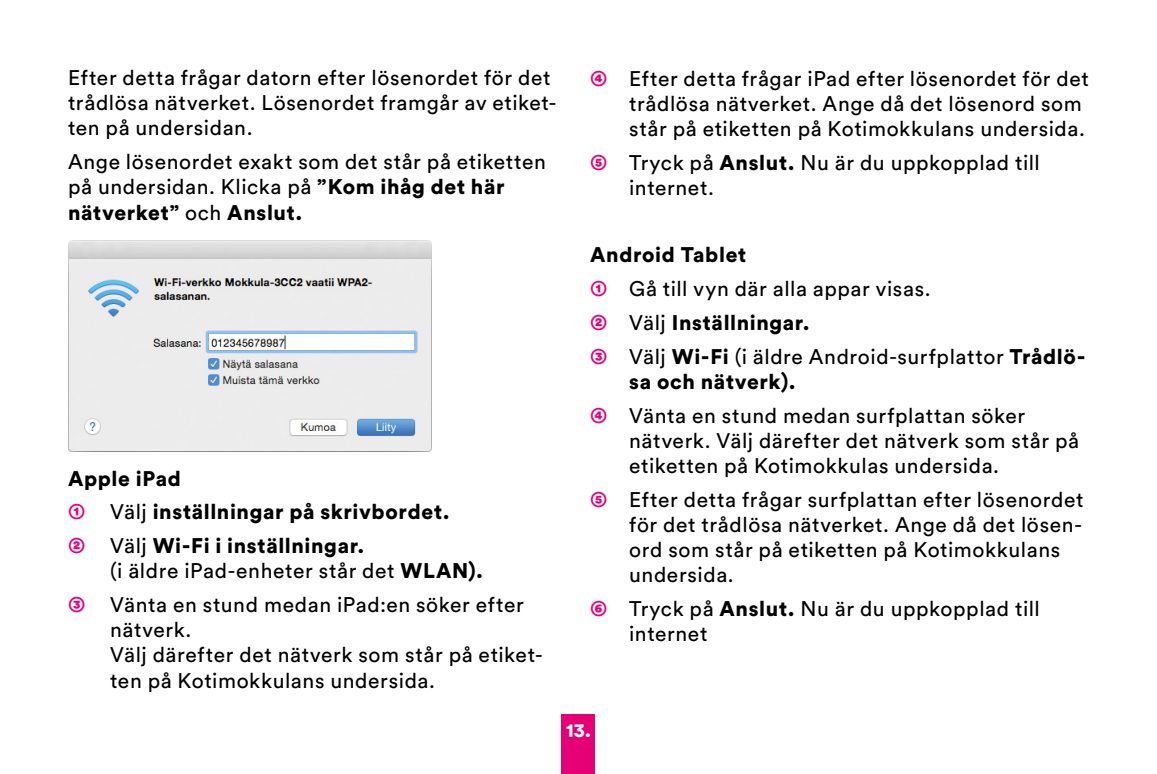
<style>
.page{position:relative;width:1157px;height:774px;background:#fff}
.page>*{position:absolute;margin:0;border:0;box-sizing:border-box;transform-origin:0 0}
.t1{font:21px/25.2px "Circular Std";letter-spacing:.03em;color:#000}
.t2{font:900 21px/33.6px "Circular Std";letter-spacing:.03em;color:#000}
.t3{font:900 19.5px "Circular Std";color:#fff}
.s1{font-weight:900}
.s2{color:#e60076}
.s3{font-weight:400}
.s4{font-weight:900;color:#e60076}
</style>
<div class="page">
<div style="left:562px;top:714px;width:33px;height:60px;background:#e60076"></div>
<img style="left:68px;top:241px;width:363px;height:210px">
<p class="t1" style="left:68px;top:65px;width:490px">Efter detta frågar datorn efter lösenordet för det trådlösa nätverket. Lösenordet framgår av etiket&shy;ten på undersidan.</p>
<p class="t1" style="left:68px;top:149px;width:479px">Ange lösenordet exakt som det står på etiketten på undersidan. Klicka på <span class="s1">”Kom ihåg det här nätverket”</span> och <span class="s1">Anslut.</span></p>
<p class="t2" style="left:68px;top:461px;width:383px">Apple iPad<br><span class="s2">➀</span> <span class="s3">Välj</span> inställningar på skrivbordet.<br><span class="s2">➁</span> <span class="s3">Välj</span> Wi-Fi i inställningar.</p>
<p class="t1" style="left:68px;top:554px;width:457px;line-height:33.6px;text-align:center">(i äldre iPad-enheter står det <span class="s1">WLAN).<br></span><span class="s4">➂</span> Vänta en stund medan iPad:en söker efter</p>
<p class="t1" style="left:110px;top:617px;width:434px">nätverk.<br>Välj därefter det nätverk som står på etiket&shy;ten på Kotimokkulans undersida.</p>
<p class="t1" style="left:629px;top:65px;width:461px;text-indent:-39px"><span class="s4">➃</span> Efter detta frågar iPad efter lösenordet för det trådlösa nätverket. Ange då det lösenord som står på etiketten på Kotimokkulans undersida.</p>
<p class="t1" style="left:629px;top:150px;width:412px;text-indent:-39px"><span class="s4">➄</span> Tryck på <span class="s1">Anslut.</span> Nu är du uppkopplad till internet.</p>
<p class="t1" style="left:590px;top:238px;width:496px;line-height:33.6px"><span class="s1">Android Tablet<br></span><span class="s4">➀</span> Gå till vyn där alla appar visas.<br><span class="s4">➁</span> Välj <span class="s1">Inställningar.<br></span><span class="s4">➂</span> Välj <span class="s1">Wi-Fi</span> (i äldre Android-surfplattor <span class="s1">Trådlö-</span></p>
<p class="t1" style="left:590px;top:364px;width:436px;line-height:33.6px;text-indent:39px"><span class="s1">sa och nätverk).<br></span><span class="s4">➃</span> Vänta en stund medan surfplattan söker</p>
<p class="t1" style="left:629px;top:427px;width:451px">nätverk. Välj därefter det nätverk som står på etiketten på Kotimokkulas undersida.</p>
<p class="t1" style="left:629px;top:486px;width:456px;text-indent:-39px"><span class="s4">➄</span> Efter detta frågar surfplattan efter lösenordet för det trådlösa nätverket. Ange då det lösen&shy;ord som står på etiketten på Kotimokkulans undersida.</p>
<p class="t1" style="left:629px;top:596px;width:412px;text-indent:-39px"><span class="s4">➅</span> Tryck på <span class="s1">Anslut.</span> Nu är du uppkopplad till internet</p>
<p class="t3" style="left:566px;top:717px;width:27px">13.</p>
</div>
